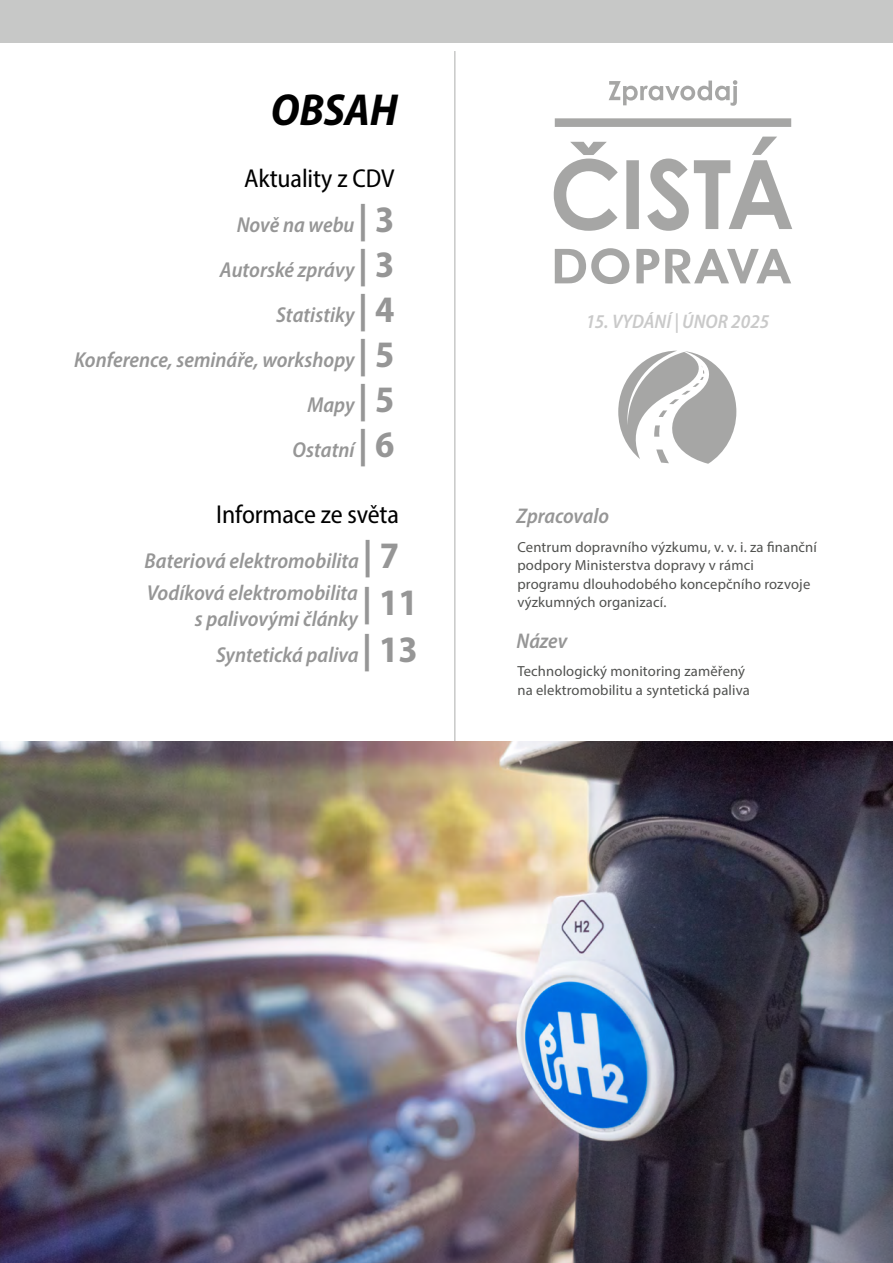
<style>
.page{position:relative;width:893px;height:1263px;background:#fff}
.page>*{position:absolute;margin:0;border:0;box-sizing:border-box;transform-origin:0 0}
.t1{font:italic 700 semi-condensed 45px "Myriad Pro";letter-spacing:-.005em;color:#000}
.t2{font:700 semi-condensed 37.5px "Myriad Pro";color:#969696}
.t3{font:semi-condensed 25.95px "Myriad Pro";letter-spacing:-.005em;color:#000}
.t4{font:italic 600 semi-condensed 21.6px/45px "Myriad Pro";color:#969696}
.t5{font:italic 600 semi-condensed 21.3px "Myriad Pro";color:#969696}
.t6{font:italic 600 semi-condensed 19.65px "Myriad Pro";color:#969696}
.t7{font:14.7px/18.6px "Myriad Pro";letter-spacing:.01em;color:#515250}
.s1{font-weight:700;font-style:normal;font-size:37.5px}
.s2{color:#52524f}
</style>
<div class="page">
<svg style="left:555px;top:248px;width:236px;height:36px"></svg>
<svg style="left:554px;top:137px;width:238px;height:94px"></svg>
<div style="left:559px;top:118px;width:228px;height:9px;background:#a6a6a5"></div>
<svg style="left:609px;top:80px;width:128px;height:26px"></svg>
<svg style="left:618px;top:351px;width:118px;height:113px"></svg>
<hr style="left:454px;top:51px;width:2px;height:738px;background:#515250">
<img style="left:0;top:741px;width:893px;height:522px">
<div style="left:0;top:0;width:893px;height:43px;background:#c7c8c7"></div>
<h1 class="t1" style="left:271px;top:81px;width:128px">OBSAH</h1>
<h3 class="t3" style="left:244px;top:163px;width:152px">Aktuality z CDV</h3>
<h3 class="t4" style="left:74px;top:202px;width:322px;text-align:right">Nově na webu <span class="s1">| 3<br></span>Autorské zprávy <span class="s1">| 3<br></span>Statistiky <span class="s1">| 4<br></span>Konference, semináře, workshopy <span class="s1">| 5<br></span>Mapy <span class="s1">| 5<br></span>Ostatní <span class="s1">| 6</span></h3>
<h3 class="t3" style="left:216px;top:498px;width:184px">Informace ze světa</h3>
<h3 class="t4" style="left:145px;top:544px;width:256px;line-height:32.4px">Bateriová elektromobilita <span class="s1">| 7<br></span>Vodíková elektromobilita</h3>
<h3 class="t4" style="left:216px;top:601px;width:203px;line-height:35.4px;text-indent:-21px">s palivovými články<br>Syntetická paliva <span class="s1">| 13</span></h3>
<h2 class="t2" style="left:362px;top:579px;width:57px">| 11</h2>
<h3 class="t6" style="left:585px;top:309px;width:186px">15. VYDÁNÍ | ÚNOR 2025</h3>
<h3 class="t5" style="left:517px;top:503px;width:94px">Zpracovalo</h3>
<p class="t7" style="left:517px;top:537px;width:301px"><span class="s2">Cen</span>trum dopravního výzkumu, v. v. i. za finanční podpory Ministerstva dopravy v rámci programu dlouhodobého koncepčního rozvoje výzkumných organizací.</p>
<h3 class="t5" style="left:517px;top:627px;width:52px">Název</h3>
<p class="t7" style="left:517px;top:661px;width:234px">Technologický monitoring zaměřený na elektromobilitu a syntetická paliva</p>
</div>
